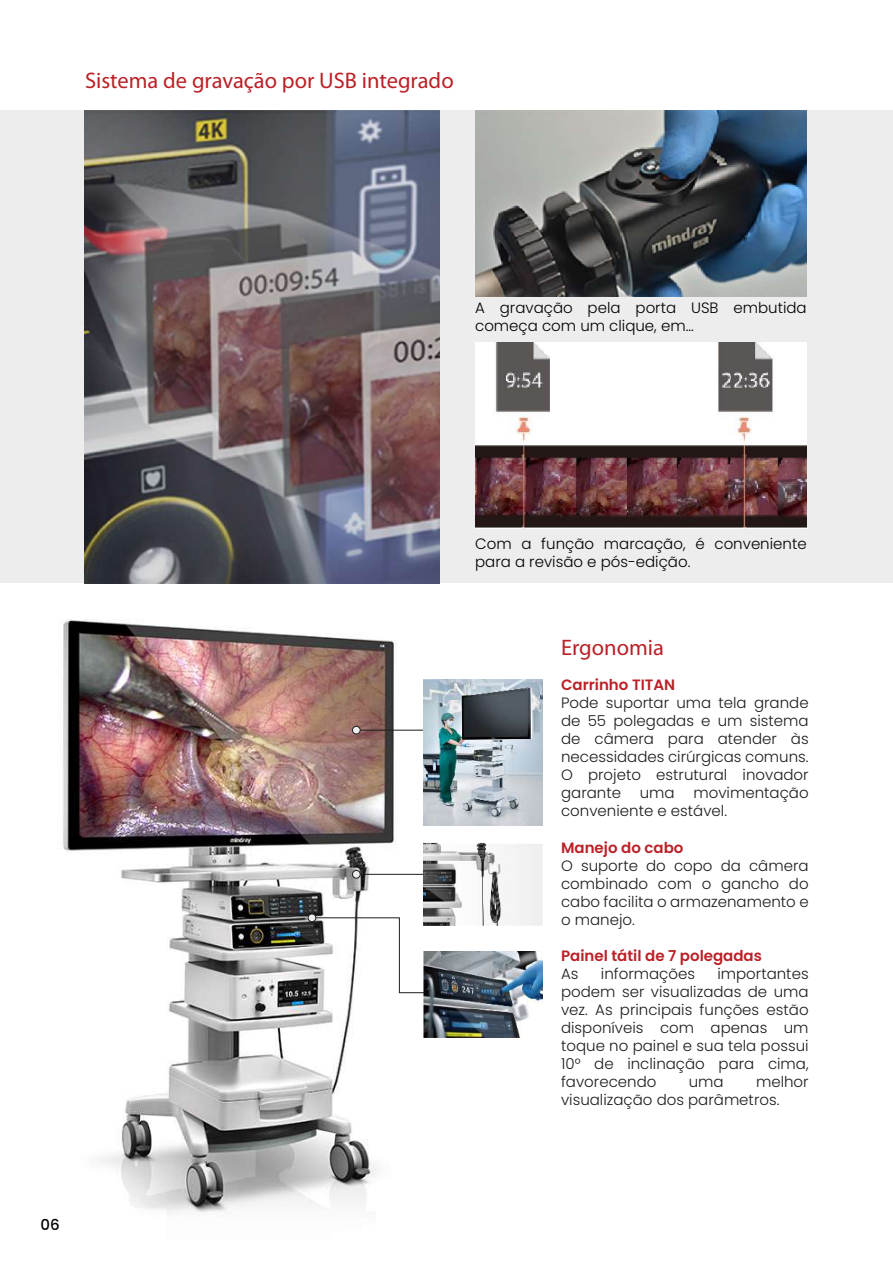
<style>
.page{position:relative;width:893px;height:1263px;background:#fff}
.page>*{position:absolute;margin:0;border:0;box-sizing:border-box;transform-origin:0 0}
.t1{font:22.5px "Myriad Pro";color:#bb2127}
.t2{font:300 15px/18px "Poppins";color:#1d1d1b;text-align:justify}
.t3{font:300 15px/18px "Poppins";color:#000}
.t4{font:600 15px "Poppins";color:#bb2127}
.t5{font:500 15px "Poppins";color:#000}
</style>
<div class="page">
<img style="left:62px;top:583px;width:384px;height:631px">
<svg style="left:311px;top:917px;width:123px;height:76px"></svg>
<hr style="left:356px;top:874px;width:77px;height:1px;background:#1d1d1b">
<hr style="left:356px;top:730px;width:77px;height:1px;background:#1d1d1b">
<div style="left:308px;top:914px;width:8px;height:8px;background:#ededed;border-radius:50%"></div>
<div style="left:308px;top:913px;width:8px;height:9px;border:1px solid #1d1d1b;border-radius:50%"></div>
<div style="left:352px;top:870px;width:8px;height:8px;background:#ededed;border-radius:50%"></div>
<div style="left:352px;top:870px;width:9px;height:8px;border:1px solid #1d1d1b;border-radius:50%"></div>
<div style="left:352px;top:726px;width:8px;height:8px;background:#ededed;border-radius:50%"></div>
<div style="left:352px;top:726px;width:9px;height:8px;border:1px solid #1d1d1b;border-radius:50%"></div>
<img style="left:423px;top:679px;width:119px;height:146px">
<img style="left:423px;top:842px;width:119px;height:84px">
<img style="left:423px;top:951px;width:119px;height:86px">
<div style="left:0;top:111px;width:893px;height:472px;background:#ededed"></div>
<img style="left:85px;top:111px;width:354px;height:472px">
<img style="left:475px;top:342px;width:332px;height:186px">
<img style="left:475px;top:111px;width:332px;height:186px">
<h1 class="t1" style="left:85px;top:67px;width:370px">Sistema de gravação por USB integrado</h1>
<p class="t5" style="left:41px;top:1216px;width:21px">06</p>
<p class="t3" style="left:475px;top:298px;width:333px">A gravação pela porta USB embutida começa com um clique, em...</p>
<p class="t3" style="left:475px;top:535px;width:333px">Com a função marcação, é conveniente para a revisão e pós-edição.</p>
<h1 class="t1" style="left:561px;top:633px;width:104px">Ergonomia</h1>
<p class="t4" style="left:561px;top:676px;width:116px">Carrinho TITAN</p>
<p class="t2" style="left:561px;top:694px;width:249px">Pode suportar uma tela grande de 55 polegadas e um sistema de câmera para atender às necessidades cirúrgicas comuns.<br>O projeto estrutural inovador garante uma movimentação conveniente e estável.</p>
<p class="t4" style="left:561px;top:838px;width:124px">Manejo do cabo</p>
<p class="t2" style="left:561px;top:856px;width:249px">O suporte do copo da câmera combinado com o gancho do cabo facilita o armazenamento e o manejo.</p>
<p class="t4" style="left:561px;top:946px;width:202px">Painel tátil de 7 polegadas</p>
<p class="t2" style="left:561px;top:964px;width:19px">As</p>
<p class="t2" style="left:601px;top:964px;width:96px">informações</p>
<p class="t2" style="left:561px;top:964px;width:249px;text-indent:156px">importantes podem ser visualizadas de uma vez. As principais funções estão disponíveis com apenas um toque no painel e sua tela possui 10° de inclinação para cima, favorecendo</p>
<p class="t2" style="left:561px;top:1072px;width:249px;text-indent:195px">melhor visualização dos parâmetros.</p>
<p class="t2" style="left:689px;top:1072px;width:36px">uma</p>
</div>
